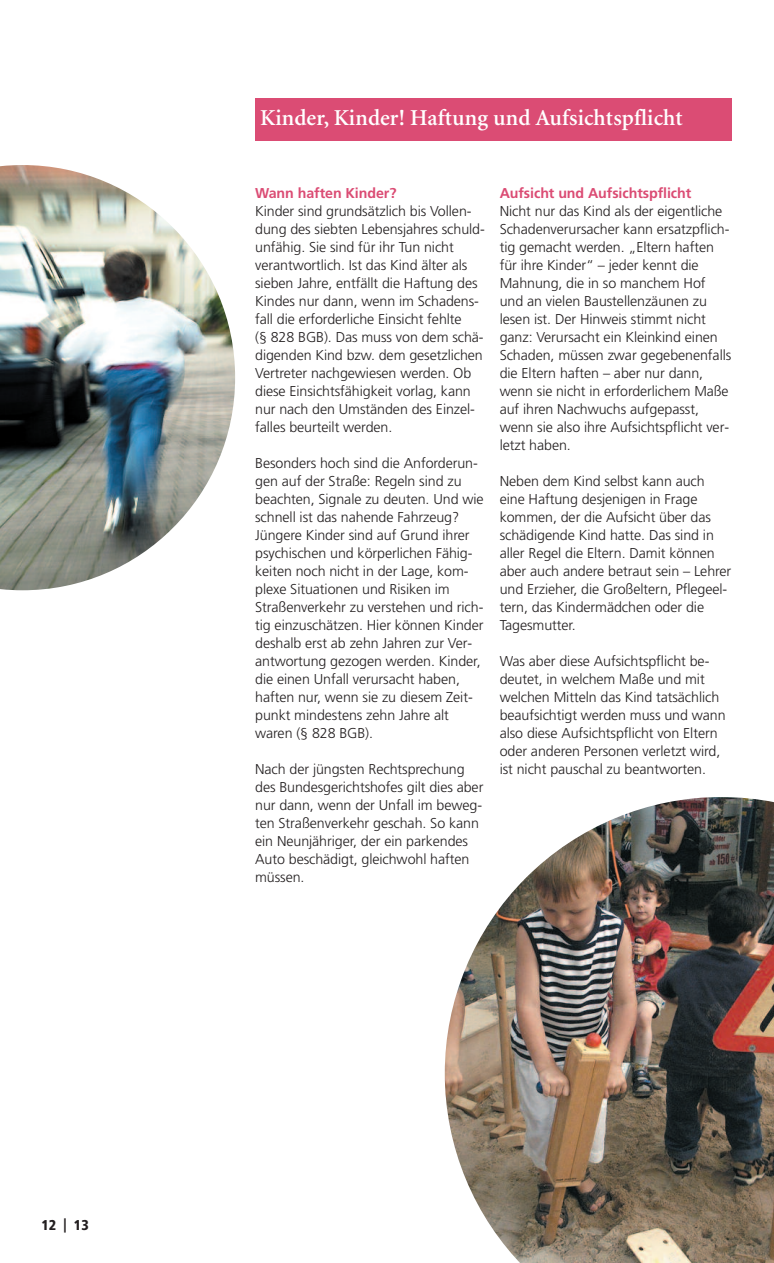
<style>
.page{position:relative;width:774px;height:1263px;background:#fff}
.page>*{position:absolute;margin:0;border:0;box-sizing:border-box;transform-origin:0 0}
.t1{font:600 22.8px "Minion";letter-spacing:.005em;color:#fff}
.t2{font:300 14.25px/18px "Frutiger LT";letter-spacing:-.005em;color:#231f20}
.t3{font:700 14.25px "Frutiger LT";letter-spacing:-.005em;color:#db4c74}
.t4{font:900 condensed 14.25px "Frutiger LT";color:#231f20}
</style>
<div class="page">
<img style="left:445px;top:797px;width:329px;height:466px">
<img style="left:0;top:165px;width:235px;height:425px">
<div style="left:255px;top:98px;width:476px;height:42px;background:#db4c74"></div>
<p class="t4" style="left:64px;top:1215px;width:5px">|</p>
<p class="t4" style="left:41px;top:1217px;width:49px">12 13</p>
<h1 class="t1" style="left:260px;top:108px;width:424px">Kinder, Kinder! Haftung und Aufsichtspflicht</h1>
<p class="t3" style="left:255px;top:185px;width:143px">Wann haften Kinder?</p>
<p class="t2" style="left:255px;top:202px;width:231px">Kinder sind grundsätzlich bis Vollen&shy;dung des siebten Lebensjahres schuld&shy;unfähig. Sie sind für ihr Tun nicht verantwortlich. Ist das Kind älter als sieben Jahre, entfällt die Haftung des Kindes nur dann, wenn im Schadens&shy;fall die erforderliche Einsicht fehlte<br>(§ 828 BGB). Das muss von dem schä&shy;digenden Kind bzw. dem gesetzlichen Vertreter nachgewiesen werden. Ob diese Einsichtsfähigkeit vorlag, kann nur nach den Umständen des Einzel&shy;falles beurteilt werden.</p>
<p class="t2" style="left:255px;top:454px;width:230px">Besonders hoch sind die Anforderun&shy;gen auf der Straße: Regeln sind zu beachten, Signale zu deuten. Und wie schnell ist das nahende Fahrzeug?<br>Jüngere Kinder sind auf Grund ihrer psychischen und körperlichen Fähig&shy;keiten noch nicht in der Lage, kom - plexe Situationen und Risiken im Straßenverkehr zu verstehen und rich&shy;tig einzuschätzen. Hier können Kinder deshalb erst ab zehn Jahren zur Ver&shy;antwortung gezogen werden. Kinder, die einen Unfall verursacht haben, haften nur, wenn sie zu diesem Zeit&shy;punkt mindestens zehn Jahre alt waren (§ 828 BGB).</p>
<p class="t2" style="left:255px;top:760px;width:230px">Nach der jüngsten Rechtsprechung des Bundesgerichtshofes gilt dies aber nur dann, wenn der Unfall im beweg&shy;ten Straßenverkehr geschah. So kann ein Neunjähriger, der ein parkendes<br>Auto beschädigt, gleichwohl haften müssen.</p>
<p class="t3" style="left:500px;top:185px;width:193px">Aufsicht und Aufsichtspflicht</p>
<p class="t2" style="left:500px;top:202px;width:233px">Nicht nur das Kind als der eigentliche Schadenverursacher kann ersatzpflich&shy;tig gemacht werden. „Eltern haften für ihre Kinder“ – jeder kennt die Mahnung, die in so manchem Hof und an vielen Baustellenzäunen zu lesen ist. Der Hinweis stimmt nicht ganz: Verursacht ein Kleinkind einen Schaden, müssen zwar gegebenen falls die Eltern haften – aber nur dann, wenn sie nicht in erforderlichem Maße auf ihren Nachwuchs aufgepasst, wenn sie also ihre Aufsichtspflicht ver&shy;letzt haben.</p>
<p class="t2" style="left:500px;top:472px;width:233px">Neben dem Kind selbst kann auch eine Haftung desjenigen in Frage kommen, der die Aufsicht über das schädigende Kind hatte. Das sind in aller Regel die Eltern. Damit können aber auch andere betraut sein – Lehrer und Erzieher, die Großeltern, Pflegeel&shy;tern, das Kindermädchen oder die<br>Tagesmutter.</p>
<p class="t2" style="left:500px;top:652px;width:227px">Was aber diese Aufsichtspflicht be&shy;deutet, in welchem Maße und mit welchen Mitteln das Kind tatsächlich beaufsichtigt werden muss und wann also diese Aufsichtspflicht von Eltern oder anderen Personen verletzt wird, ist nicht pauschal zu beantworten.</p>
</div>
